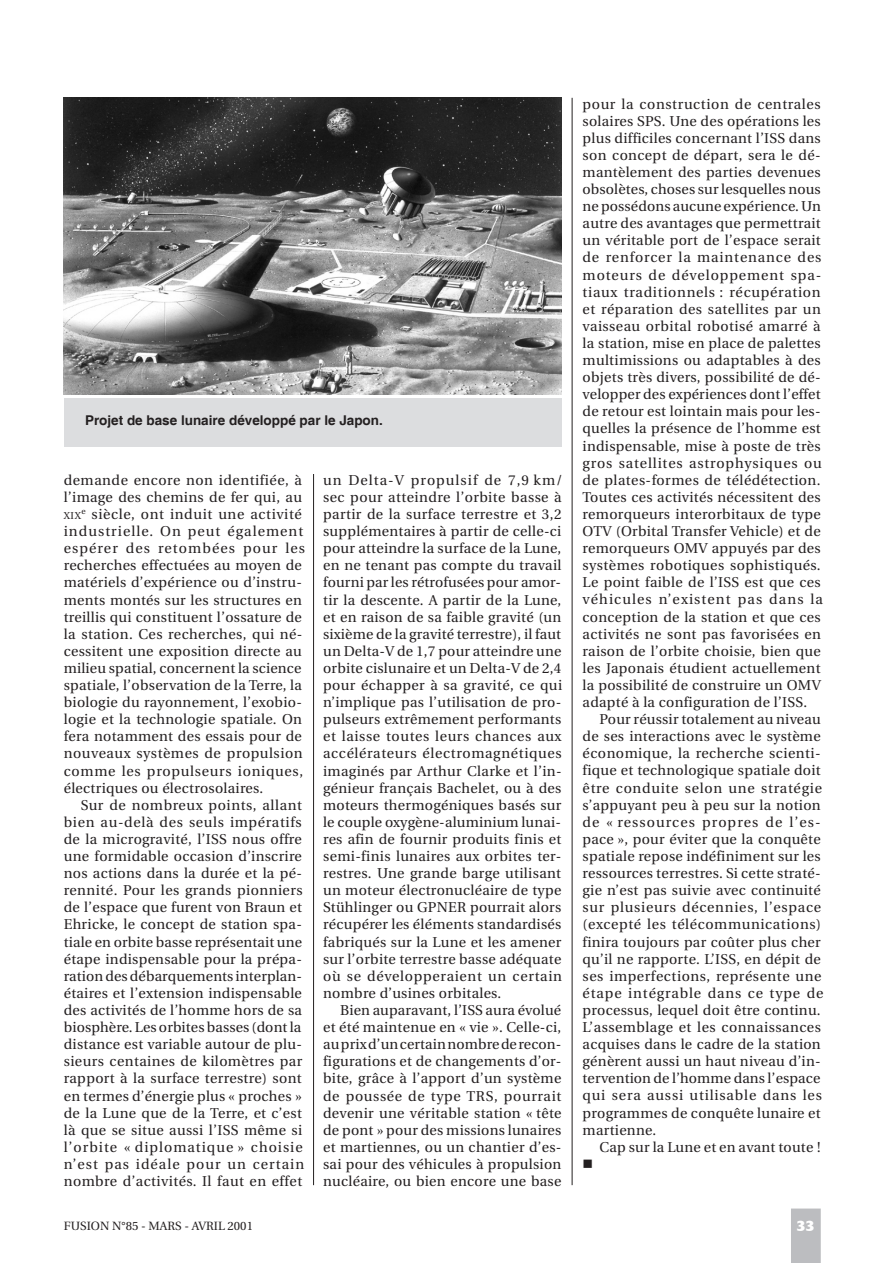
<style>
.page{position:relative;width:893px;height:1263px;background:#fff}
.page>*{position:absolute;margin:0;border:0;box-sizing:border-box;transform-origin:0 0}
.t1{font:15px "Clear Black DB Normal";color:#fff}
.t2{font:14.25px/17.1px "Utopia";letter-spacing:.02em;color:#231f20}
.t3{font:14.25px "Wingdings";color:#231f20}
.t4{font:700 13.5px "Helvetica";color:#231f20}
.t5{font:12px "Utopia";color:#231f20}
.t6{font:9.9px "Utopia";color:#231f20}
</style>
<div class="page">
<hr style="left:313px;top:98px;width:1px;height:1087px;background:#231f20">
<hr style="left:572px;top:98px;width:1px;height:1087px;background:#231f20">
<div style="left:791px;top:1208px;width:30px;height:55px;background:#bcbdc0"></div>
<div style="left:286px;top:83px;width:57px;height:391px;background:#fff"></div>
<img style="left:64px;top:98px;width:497px;height:296px">
<div style="left:64px;top:398px;width:497px;height:48px;background:#dcdddf"></div>
<p class="t4" style="left:85px;top:412px;width:299px">Projet de base lunaire développé par le Japon.</p>
<p class="t2" style="left:64px;top:472px;width:240px">demande encore non identifiée, à l’image des chemins de fer qui, au</p>
<p class="t6" style="left:64px;top:510px;width:19px">XIX</p>
<p class="t2" style="left:64px;top:506px;width:243px;text-indent:18px"><sup>e</sup> siècle, ont induit une activité industrielle. On peut également espérer des retombées pour les recherches effectuées au moyen de matériels d’expérience ou d’instru&shy;ments montés sur les structures en treillis qui constituent l’ossature de la station. Ces recherches, qui né&shy;cessitent une exposition directe au milieu spatial, concernent la science spatiale, l’observation de la Terre, la biologie du rayonnement, l’exobio&shy;logie et la technologie spatiale. On fera notamment des essais pour de nouveaux systèmes de propulsion comme les propulseurs ioniques, électriques ou électrosolaires.</p>
<p class="t2" style="left:64px;top:797px;width:242px;text-indent:17px">Sur de nombreux points, allant bien au-delà des seuls impératifs de la microgravité, l’ISS nous offre une formidable occasion d’inscrire nos actions dans la durée et la pé&shy;rennité. Pour les grands pionniers de l’espace que furent von Braun et Ehricke, le concept de station spa&shy;tiale en orbite basse représentait une étape indispensable pour la prépa&shy;ration des débarquements interplan&shy;étaires et l’extension indispensable des activités de l’homme hors de sa biosphère. Les orbites basses (dont la distance est variable autour de plu&shy;sieurs centaines de kilomètres par rapport à la surface terrestre) sont en termes d’énergie plus « proches » de la Lune que de la Terre, et c’est là que se situe aussi l’ISS même si l’orbite « diplomatique » choisie n’est pas idéale pour un certain nombre d’activités. Il faut en effet</p>
<p class="t2" style="left:323px;top:472px;width:241px">un Delta-V propulsif de 7,9 km/ sec pour atteindre l’orbite basse à partir de la surface terrestre et 3,2 supplémentaires à partir de celle-ci pour atteindre la surface de la Lune, en ne tenant pas compte du travail fourni par les rétrofusées pour amor&shy;tir la descente. A partir de la Lune, et en raison de sa faible gravité (un sixième de la gravité terrestre), il faut un Delta-V de 1,7 pour atteindre une orbite cislunaire et un Delta-V de 2,4 pour échapper à sa gravité, ce qui n’implique pas l’utilisation de pro&shy;pulseurs extrêmement performants et laisse toutes leurs chances aux accélérateurs électromagnétiques imaginés par Arthur Clarke et l’in&shy;génieur français Bachelet, ou à des moteurs thermogéniques basés sur le couple oxygène-aluminium lunai&shy;res afin de fournir produits finis et semi-finis lunaires aux orbites ter&shy;restres. Une grande barge utilisant un moteur électronucléaire de type Stühlinger ou GPNER pourrait alors récupérer les éléments standardisés fabriqués sur la Lune et les amener sur l’orbite terrestre basse adéquate où se développeraient un certain nombre d’usines orbitales.</p>
<p class="t2" style="left:323px;top:1002px;width:240px;text-align:justify;text-indent:17px">Bien auparavant, l’ISS aura évolué et été maintenue en « vie ». Celle-ci, au prix d’un certain nombre de recon&shy;figurations et de changements d’or&shy;bite, grâce à l’apport d’un système de poussée de type TRS, pourrait devenir une véritable station « tête de pont » pour des missions lunaires et martiennes, ou un chantier d’es&shy;sai pour des véhicules à propulsion nucléaire, ou bien encore une base</p>
<p class="t2" style="left:583px;top:95px;width:242px">pour la construction de centrales solaires SPS. Une des opérations les plus difficiles concernant l’ISS dans son concept de départ, sera le dé&shy;mantèlement des parties devenues obsolètes, choses sur lesquelles nous ne possédons aucune expérience. Un autre des avantages que permettrait un véritable port de l’espace serait de renforcer la maintenance des moteurs de développement spa&shy;tiaux traditionnels : récupération et réparation des satellites par un vaisseau orbital robotisé amarré à la station, mise en place de palettes multimissions ou adaptables à des objets très divers, possibilité de dé&shy;velopper des expériences dont l’effet de retour est lointain mais pour les&shy;quelles la présence de l’homme est indispensable, mise à poste de très gros satellites astrophysiques ou de plates-formes de télédétection.<br>Toutes ces activités nécessitent des remorqueurs interorbitaux de type OTV (Orbital Transfer Vehicle) et de remorqueurs OMV appuyés par des systèmes robotiques sophistiqués.<br>Le point faible de l’ISS est que ces véhicules n’existent pas dans la conception de la station et que ces activités ne sont pas favorisées en raison de l’orbite choisie, bien que les Japonais étudient actuellement la possibilité de construire un OMV adapté à la configuration de l’ISS.</p>
<p class="t2" style="left:583px;top:711px;width:242px;text-indent:17px">Pour réussir totalement au niveau de ses interactions avec le système économique, la recherche scienti&shy;fique et technologique spatiale doit être conduite selon une stratégie s’appuyant peu à peu sur la notion de « ressources propres de l’es&shy;pace », pour éviter que la conquête spatiale repose indéfiniment sur les ressources terrestres. Si cette straté&shy;gie n’est pas suivie avec continuité sur plusieurs décennies, l’espace (excepté les télécommunications) finira toujours par coûter plus cher qu’il ne rapporte. L’ISS, en dépit de ses imperfections, représente une étape intégrable dans ce type de processus, lequel doit être continu.<br>L’assemblage et les connaissances acquises dans le cadre de la station génèrent aussi un haut niveau d’in&shy;tervention de l’homme dans l’espace qui sera aussi utilisable dans les programmes de conquête lunaire et martienne.</p>
<p class="t2" style="left:600px;top:1138px;width:223px">Cap sur la Lune et en avant toute !</p>
<p class="t3" style="left:583px;top:1156px;width:12px">■</p>
<p class="t5" style="left:64px;top:1219px;width:191px">FUSION N°85 - MARS - AVRIL 2001</p>
<p class="t1" style="left:797px;top:1217px;width:19px">33</p>
</div>
